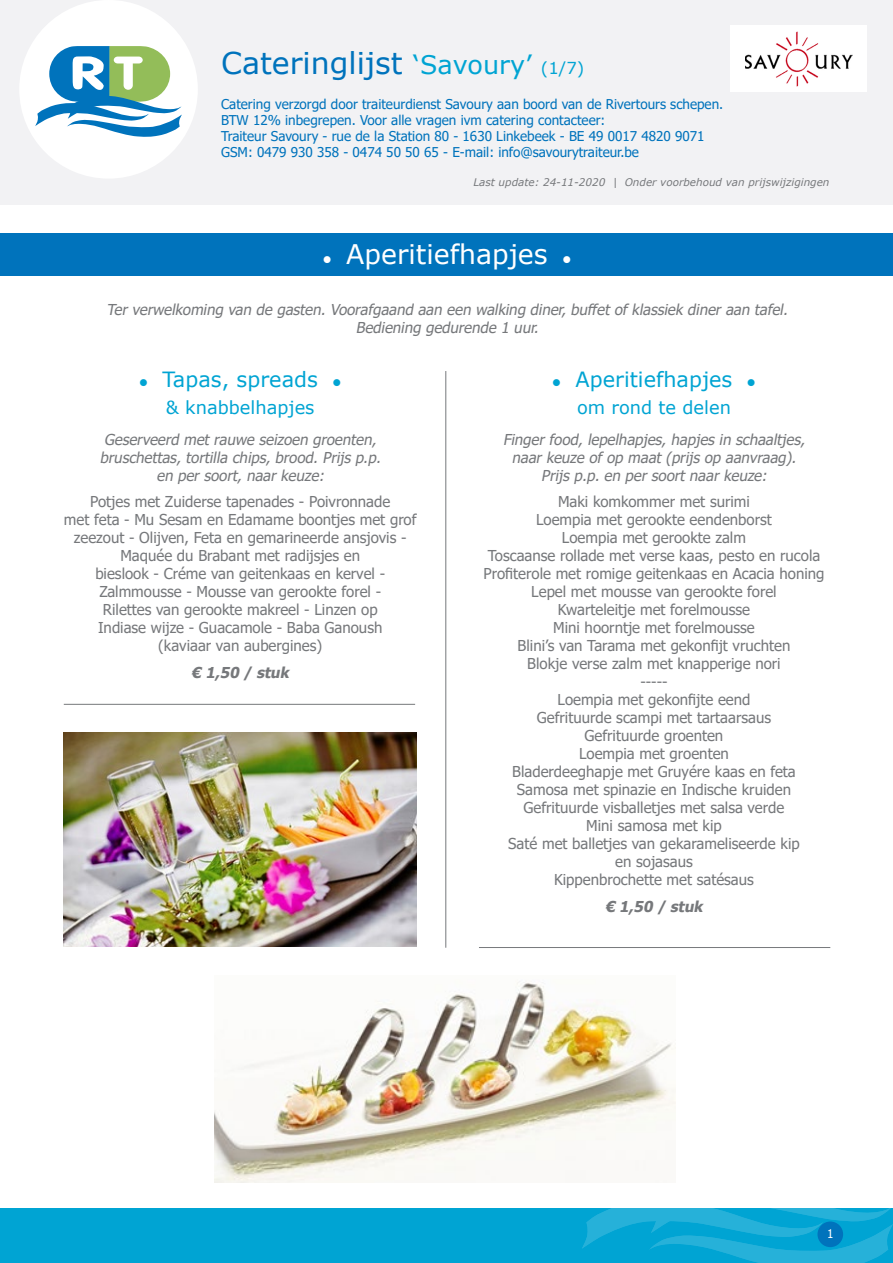
<style>
.page{position:relative;width:893px;height:1263px;background:#fff}
.page>*{position:absolute;margin:0;border:0;box-sizing:border-box;transform-origin:0 0}
.t1{font:30px "Verdana";color:#0073bc}
.t2{font:27px "Verdana";color:#fff}
.t3{font:21px "Verdana";color:#00a4d3}
.t4{font:18px "Verdana";color:#00a4d3}
.t5{font:15px/18px "Tahoma";color:#76787b;text-align:center}
.t6{font:italic 15px/18px "Tahoma";color:#76787b;text-align:center}
.t7{font:italic 700 15px "Tahoma";color:#76787b}
.t8{font:13.5px/16.2px "Tahoma";color:#0073bc}
.t9{font:12px "Tahoma";color:#fff}
.t10{font:italic 10.5px "Verdana";color:#76787b}
.s1{font-size:25.5px;color:#00a4d3}
.s2{font-size:16.5px;color:#00a4d3}
</style>
<div class="page">
<img style="left:64px;top:732px;width:353px;height:214px">
<img style="left:215px;top:981px;width:460px;height:201px">
<div style="left:0;top:0;width:893px;height:204px;background:#f2f2f4"></div>
<div style="left:0;top:1209px;width:893px;height:54px;background:#00a4d3"></div>
<svg style="left:582px;top:1208px;width:310px;height:55px"></svg>
<div style="left:817px;top:1221px;width:26px;height:26px;background:#0073bc;border-radius:50%"></div>
<div style="left:19px;top:0;width:179px;height:179px;background:#fff;border-radius:50%"></div>
<svg style="left:35px;top:46px;width:147px;height:91px"></svg>
<hr style="left:446px;top:371px;width:1px;height:577px;background:#76787b">
<div style="left:0;top:234px;width:893px;height:42px;background:#0073bc"></div>
<div style="left:730px;top:25px;width:137px;height:67px;background:#fff"></div>
<img style="left:745px;top:32px;width:107px;height:54px">
<hr style="left:479px;top:947px;width:351px;height:1px;background:#76787b">
<hr style="left:64px;top:704px;width:351px;height:1px;background:#76787b">
<p class="t1" style="left:221px;top:42px;width:365px">Cateringlijst <span class="s1">‘Savoury’</span> <span class="s2">(1/7)</span></p>
<p class="t8" style="left:221px;top:97px;width:504px">Catering verzorgd door traiteurdienst Savoury aan boord van de Rivertours schepen.</p>
<p class="t8" style="left:221px;top:113px;width:485px">BTW 12% inbegrepen. Voor alle vragen ivm catering contacteer:<br>Traiteur Savoury - rue de la Station 80 - 1630 Linkebeek - BE 49 0017 4820 9071</p>
<p class="t8" style="left:221px;top:145px;width:419px">GSM: 0479 930 358 - 0474 50 50 65 - E-mail: info@savourytraiteur.be</p>
<p class="t10" style="left:473px;top:175px;width:358px">Last update: 24-11-2020 | Onder voorbehoud van prijswijzigingen</p>
<p class="t2" style="left:323px;top:236px;width:250px">● Aperitiefhapjes ●</p>
<p class="t6" style="left:107px;top:302px;width:686px">Terverwelkoming van de gasten.Voorafgaand aan een walking diner,buffetof klassiek dineraan tafel.<br>Bediening gedurende 1 uur.</p>
<p class="t3" style="left:139px;top:365px;width:204px">● Tapas, spreads ●</p>
<p class="t4" style="left:166px;top:395px;width:150px">&amp; knabbelhapjes</p>
<p class="t6" style="left:100px;top:431px;width:286px">Geserveerd metrauwe seizoen groenten, bruschettas,tortilla chips,brood.Prijsp.p. en persoort,naarkeuze:</p>
<p class="t5" style="left:64px;top:494px;width:354px">Potjes met Zuiderse tapenades - Poivronnade<br>met feta - Mu Sesam en Edamame boontjes met grof zeezout - Olijven, Feta en gemarineerde ansjovis - Maquée du Brabant met radijsjes en<br>bieslook - Créme van geitenkaas en kervel - Zalmmousse - Mousse van gerookte forel -<br>Rilettes van gerookte makreel - Linzen op<br>Indiase wijze - Guacamole - Baba Ganoush<br>(kaviaar van aubergines)</p>
<p class="t7" style="left:192px;top:662px;width:103px">€ 1,50 / stuk</p>
<p class="t3" style="left:552px;top:365px;width:205px">● Aperitiefhapjes ●</p>
<p class="t4" style="left:577px;top:395px;width:155px">om rond te delen</p>
<p class="t6" style="left:503px;top:431px;width:307px">Fingerfood,lepelhapjes,hapjesin schaaltjes, naarkeuze ofop maat(prijsop aanvraag).<br>Prijsp.p.en persoortnaarkeuze:</p>
<p class="t5" style="left:484px;top:494px;width:342px">Maki komkommer met surimi<br>Loempia met gerookte eendenborst<br>Loempia met gerookte zalm<br>Toscaanse rollade met verse kaas, pesto en rucola Profiterole met romige geitenkaas en Acacia honing Lepel met mousse van gerookte forel<br>Kwarteleitje met forelmousse<br>Mini hoorntje met forelmousse<br>Blini’s van Tarama met gekonfijt vruchten<br>Blokje verse zalm met knapperige nori</p>
<p class="t5" style="left:640px;top:674px;width:29px">-----</p>
<p class="t5" style="left:508px;top:692px;width:293px">Loempia met gekonfijte eend<br>Gefrituurde scampi met tartaarsaus<br>Gefrituurde groenten<br>Loempia met groenten<br>Bladerdeeghapje met Gruyére kaas en feta<br>Samosa met spinazie en Indische kruiden<br>Gefrituurde visballetjes met salsa verde<br>Mini samosa met kip<br>Saté met balletjes van gekarameliseerde kip en sojasaus<br>Kippenbrochette met satésaus</p>
<p class="t7" style="left:605px;top:896px;width:103px">€ 1,50 / stuk</p>
<p class="t9" style="left:827px;top:1225px;width:8px">1</p>
</div>
